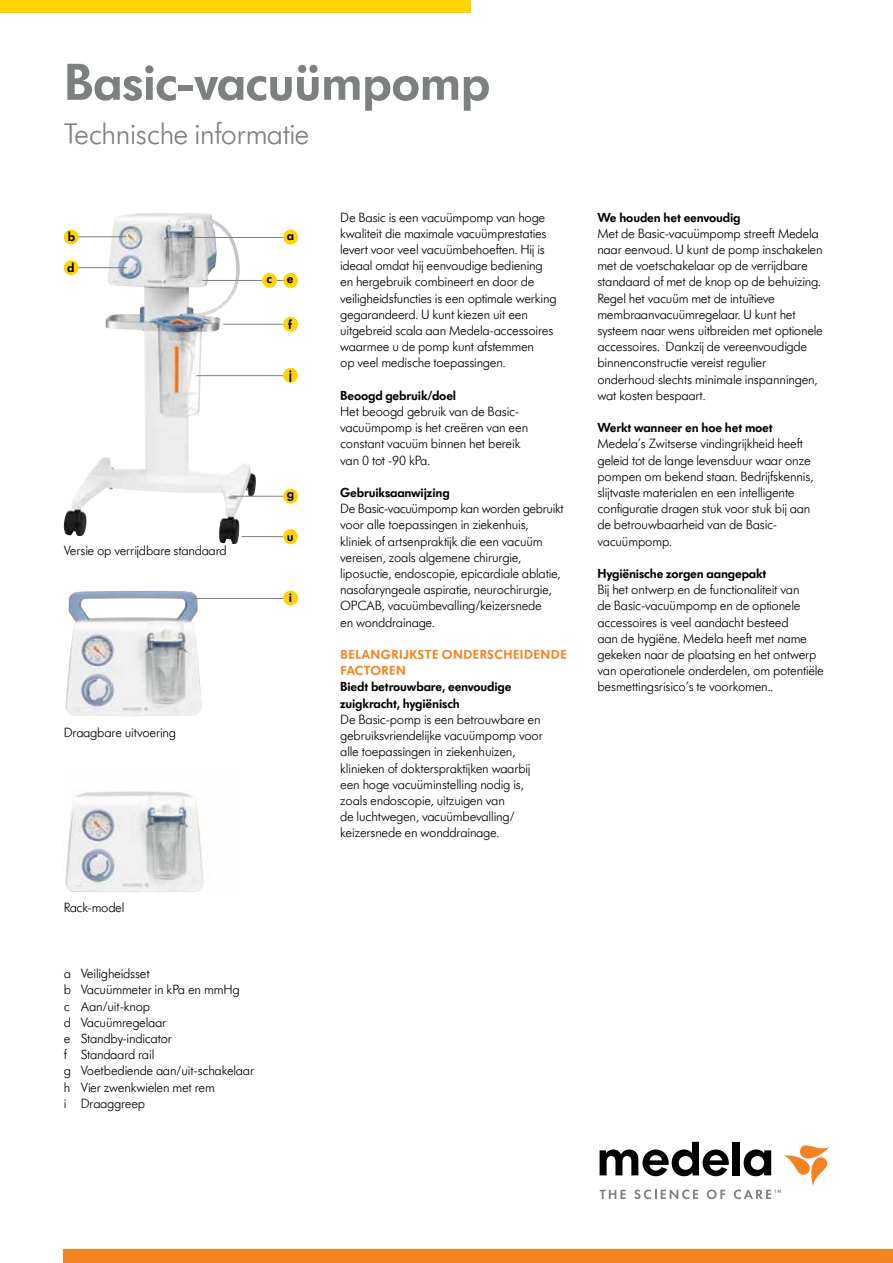
<style>
.page{position:relative;width:893px;height:1263px;background:#fff}
.page>*{position:absolute;margin:0;border:0;box-sizing:border-box;transform-origin:0 0}
.t1{font:600 54px "Futura SB Medela";letter-spacing:-.01em;color:#7c8180}
.t2{font:300 30px "Futura SB Medela";letter-spacing:-.01em;color:#7c8180}
.t3{font:300 13.5px/16.2px "Futura SB Medela";letter-spacing:-.01em;color:#000}
.t4{font:600 13.5px/16.2px "Futura SB Medela";letter-spacing:-.01em;color:#000}
.t5{font:600 13.5px/16.2px "Futura SB Medela";letter-spacing:.04em;color:#f58220}
.t6{font:300 13.5px "Futura SB Medela";letter-spacing:-.03em;color:#000}
</style>
<div class="page">
<img style="left:72px;top:213px;width:96px;height:297px">
<img style="left:65px;top:591px;width:137px;height:125px">
<img style="left:65px;top:791px;width:139px;height:101px">
<div style="left:283px;top:529px;width:15px;height:15px;background:#ffd400;border-radius:50%"></div>
<hr style="left:242px;top:536px;width:41px;height:1px;background:#7c8180">
<div style="left:283px;top:489px;width:15px;height:15px;background:#ffd400;border-radius:50%"></div>
<hr style="left:233px;top:496px;width:50px;height:1px;background:#7c8180">
<div style="left:283px;top:368px;width:15px;height:15px;background:#ffd400;border-radius:50%"></div>
<hr style="left:196px;top:375px;width:87px;height:1px;background:#7c8180">
<div style="left:283px;top:317px;width:15px;height:15px;background:#ffd400;border-radius:50%"></div>
<hr style="left:223px;top:324px;width:60px;height:1px;background:#7c8180">
<div style="left:283px;top:273px;width:15px;height:15px;background:#ffd400;border-radius:50%"></div>
<hr style="left:202px;top:280px;width:81px;height:1px;background:#7c8180">
<div style="left:262px;top:273px;width:15px;height:15px;background:#ffd400;border-radius:50%"></div>
<div style="left:283px;top:230px;width:15px;height:14px;background:#ffd400;border-radius:50%"></div>
<hr style="left:179px;top:237px;width:104px;height:1px;background:#7c8180">
<div style="left:64px;top:260px;width:15px;height:15px;background:#ffd400;border-radius:50%"></div>
<hr style="left:79px;top:267px;width:48px;height:1px;background:#7c8180">
<div style="left:64px;top:230px;width:15px;height:14px;background:#ffd400;border-radius:50%"></div>
<hr style="left:79px;top:236px;width:48px;height:1px;background:#7c8180">
<div style="left:283px;top:591px;width:15px;height:14px;background:#ffd400;border-radius:50%"></div>
<hr style="left:191px;top:598px;width:92px;height:1px;background:#7c8180">
<svg style="left:600px;top:1142px;width:229px;height:57px"></svg>
<div style="left:0;top:0;width:471px;height:13px;background:#ffd400"></div>
<div style="left:64px;top:1249px;width:829px;height:14px;background:#f58220"></div>
<h1 class="t1" style="left:64px;top:50px;width:428px">Basic-vacuümpomp</h1>
<h2 class="t2" style="left:64px;top:116px;width:247px">Technische informatie</h2>
<p class="t4" style="left:68px;top:228px;width:9px">b</p>
<p class="t4" style="left:67px;top:259px;width:9px">d</p>
<p class="t4" style="left:287px;top:227px;width:9px">a</p>
<p class="t4" style="left:266px;top:271px;width:29px">c e</p>
<p class="t4" style="left:288px;top:317px;width:5px">f</p>
<p class="t4" style="left:289px;top:367px;width:5px">j</p>
<p class="t3" style="left:64px;top:543px;width:164px">Versie op verrijdbare standaard</p>
<p class="t4" style="left:287px;top:485px;width:9px">g</p>
<p class="t4" style="left:287px;top:528px;width:8px">u</p>
<p class="t4" style="left:289px;top:589px;width:5px">i</p>
<p class="t3" style="left:64px;top:724px;width:114px">Draagbare uitvoering</p>
<p class="t6" style="left:64px;top:900px;width:62px">Rack-model</p>
<p class="t3" style="left:64px;top:965px;width:192px">a Veiligheidsset<br>b Vacuümmeter in kPa en mmHg<br>c Aan/uit-knop<br>d Vacuümregelaar<br>e Standby-indicator<br>f Standaard rail<br>g Voetbediende aan/uit-schakelaar h Vier zwenkwielen met rem<br>i Draaggreep</p>
<p class="t3" style="left:340px;top:209px;width:218px">De Basic is een vacuümpomp van hoge kwaliteit die maximale vacuümprestaties levert voor veel vacuümbehoeften. Hij is ideaal omdat hij eenvoudige bediening en hergebruik combineert en door de veiligheidsfuncties is een optimale werking gegarandeerd. U kunt kiezen uit een uitgebreid scala aan Medela-accessoires waarmee u de pomp kunt afstemmen<br>op veel medische toepassingen.</p>
<p class="t4" style="left:340px;top:387px;width:118px">Beoogd gebruik/doel</p>
<p class="t3" style="left:340px;top:403px;width:190px">Het beoogd gebruik van de Basic&shy;vacuümpomp is het creëren van een constant vacuüm binnen het bereik van 0 tot -90 kPa.</p>
<p class="t4" style="left:340px;top:484px;width:111px">Gebruiksaanwijzing</p>
<p class="t3" style="left:340px;top:501px;width:225px">De Basic-vacuümpomp kan worden gebruikt voor alle toepassingen in ziekenhuis, kliniek of artsenpraktijk die een vacuüm vereisen, zoals algemene chirurgie, liposuctie, endoscopie, epicardiale ablatie, nasofaryngeale aspiratie, neurochirurgie, OPCAB, vacuümbevalling/keizersnede<br>en wonddrainage.</p>
<p class="t5" style="left:340px;top:646px;width:228px">BELANGRIJKSTE ONDERSCHEIDENDE<br>FACTOREN</p>
<p class="t4" style="left:340px;top:679px;width:173px">Biedt betrouwbare, eenvoudige zuigkracht, hygiënisch</p>
<p class="t3" style="left:340px;top:711px;width:204px">De Basic-pomp is een betrouwbare en gebruiksvriendelijke vacuümpomp voor alle toepassingen in ziekenhuizen, klinieken of dokterspraktijken waarbij een hoge vacuüminstelling nodig is, zoals endoscopie, uitzuigen van<br>de luchtwegen, vacuümbevalling/ keizersnede en wonddrainage.</p>
<p class="t4" style="left:597px;top:209px;width:145px">We houden het eenvoudig</p>
<p class="t3" style="left:597px;top:225px;width:227px">Met de Basic-vacuümpomp streeft Medela naar eenvoud. U kunt de pomp inschakelen met de voetschakelaar op de verrijdbare standaard of met de knop op de behuizing.<br>Regel het vacuüm met de intuïtieve membraanvacuümregelaar. U kunt het systeem naar wens uitbreiden met optionele accessoires. Dankzij de vereenvoudigde binnenconstructie vereist regulier onderhoud slechts minimale inspanningen, wat kosten bespaart.</p>
<p class="t4" style="left:597px;top:420px;width:177px">Werkt wanneer en hoe het moet</p>
<p class="t3" style="left:597px;top:436px;width:217px">Medela’s Zwitserse vindingrijkheid heeft geleid tot de lange levensduur waar onze pompen om bekend staan. Bedrijfskennis, slijtvaste materialen en een intelligente configuratie dragen stuk voor stuk bij aan de betrouwbaarheid van de Basic&shy;vacuümpomp.</p>
<p class="t4" style="left:597px;top:565px;width:171px">Hygiënische zorgen aangepakt</p>
<p class="t3" style="left:597px;top:582px;width:228px">Bij het ontwerp en de functionaliteit van<br>de Basic-vacuümpomp en de optionele accessoires is veel aandacht besteed<br>aan de hygiëne. Medela heeft met name gekeken naar de plaatsing en het ontwerp van operationele onderdelen, om potentiële besmettingsrisico’s te voorkomen..</p>
</div>
